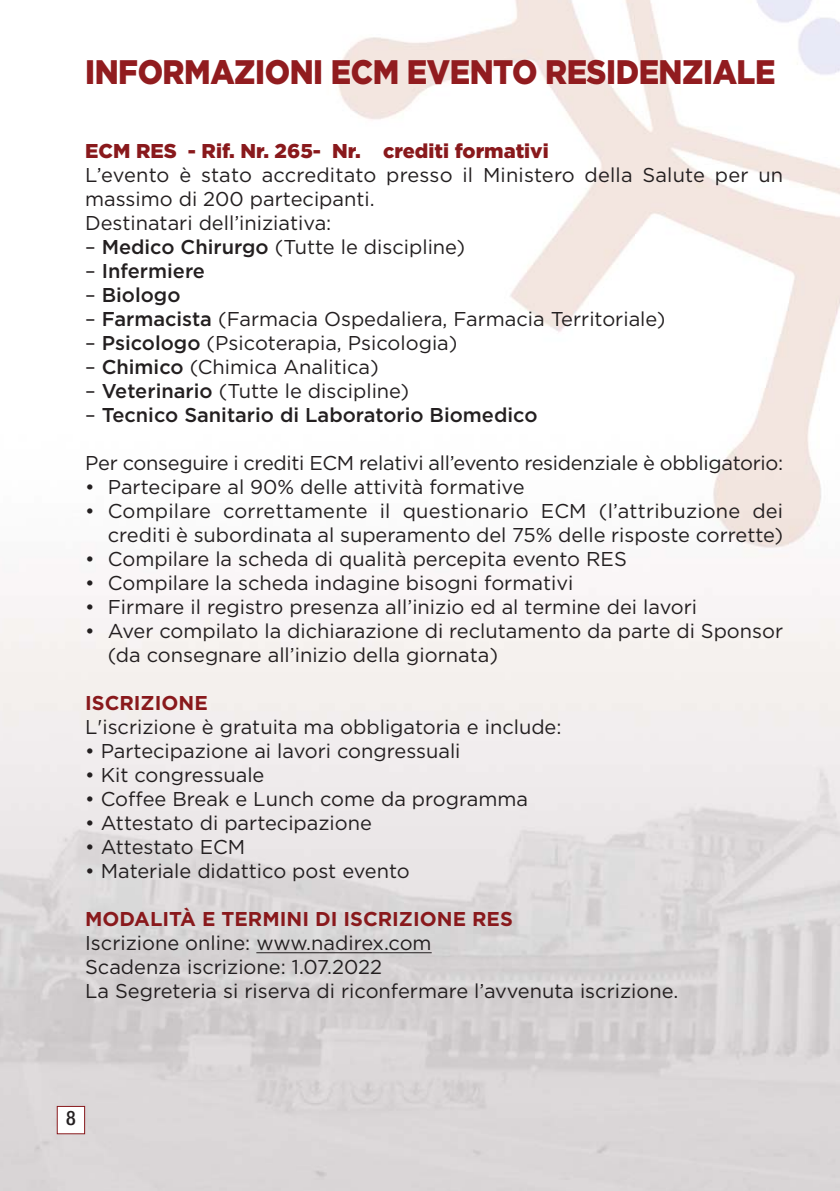
<style>
.page{position:relative;width:840px;height:1191px;background:#fff}
.page>*{position:absolute;margin:0;border:0;box-sizing:border-box;transform-origin:0 0}
.t1{font:900 34px "Gotham";letter-spacing:-.015em;color:#911c1f;scale:.9 1}
.t2{font:20px/24px "Gotham";color:#231f20}
.t3{font:500 20px "Gotham";color:#231f20}
.t4{font:700 20px "Gotham";color:#89191c}
.t5{font:900 20px "Gotham";color:#89191c}
.t6{font:500 condensed 20px "Helvetica Neue";color:#231f20}
.s1{font-weight:500}
.s2{font-weight:400}
</style>
<div class="page">
<div style="left:57px;top:1106px;width:28px;height:28px;border:1px solid #89191c"></div>
<hr style="left:256px;top:952px;width:175px;height:1px;background:#231f20">
<h1 class="t1" style="left:85px;top:59px;width:768px">INFORMAZIONI ECM EVENTO RESIDENZIALE</h1>
<p class="t5" style="left:85px;top:143px;width:465px">ECM RES - Rif. Nr. 265- Nr. crediti formativi</p>
<p class="t2" style="left:85px;top:164px;width:699px">L’evento è stato accreditato presso il Ministero della Salute per un massimo di 200 partecipanti.<br>Destinatari dell’iniziativa:</p>
<p class="t2" style="left:85px;top:236px;width:381px">– <span class="s1">Medico Chirurgo</span> (Tutte le discipline)</p>
<p class="t3" style="left:85px;top:263px;width:121px"><span class="s2">–</span> Infermiere</p>
<p class="t3" style="left:85px;top:287px;width:97px"><span class="s2">–</span> Biologo</p>
<p class="t2" style="left:85px;top:308px;width:581px">– <span class="s1">Farmacista</span> (Farmacia Ospedaliera, Farmacia Territoriale)</p>
<p class="t2" style="left:85px;top:332px;width:374px">– <span class="s1">Psicologo</span> (Psicoterapia, Psicologia)</p>
<p class="t2" style="left:85px;top:356px;width:295px">– <span class="s1">Chimico</span> (Chimica Analitica)</p>
<p class="t2" style="left:85px;top:380px;width:325px">– <span class="s1">Veterinario</span> (Tutte le discipline)</p>
<p class="t3" style="left:85px;top:407px;width:453px"><span class="s2">–</span> Tecnico Sanitario di Laboratorio Biomedico</p>
<p class="t2" style="left:85px;top:452px;width:699px">Per conseguire i crediti ECM relativi all’evento residenziale è obbligatorio:</p>
<p class="t2" style="left:85px;top:476px;width:441px">• Partecipare al 90% delle attività formative</p>
<p class="t2" style="left:85px;top:500px;width:699px;text-align:right">• Compilare correttamente il questionario ECM (l’attribuzione dei crediti è subordinata al superamento del 75% delle risposte corrette)</p>
<p class="t2" style="left:85px;top:548px;width:543px">• Compilare la scheda di qualità percepita evento RES</p>
<p class="t2" style="left:85px;top:572px;width:489px">• Compilare la scheda indagine bisogni formativi</p>
<p class="t2" style="left:85px;top:596px;width:613px">• Firmare il registro presenza all’inizio ed al termine dei lavori</p>
<p class="t2" style="left:108px;top:620px;width:676px;text-indent:-23px">• Aver compilato la dichiarazione di reclutamento da parte di Sponsor (da consegnare all’inizio della giornata)</p>
<p class="t4" style="left:85px;top:695px;width:124px">ISCRIZIONE</p>
<p class="t2" style="left:85px;top:716px;width:477px">L'iscrizione è gratuita ma obbligatoria e include:</p>
<p class="t2" style="left:85px;top:740px;width:376px">• Partecipazione ai lavori congressuali</p>
<p class="t2" style="left:85px;top:764px;width:181px">• Kit congressuale</p>
<p class="t2" style="left:85px;top:788px;width:444px">• Coffee Break e Lunch come da programma</p>
<p class="t2" style="left:85px;top:812px;width:288px">• Attestato di partecipazione</p>
<p class="t2" style="left:85px;top:836px;width:161px">• Attestato ECM</p>
<p class="t2" style="left:85px;top:860px;width:326px">• Materiale didattico post evento</p>
<p class="t4" style="left:85px;top:911px;width:429px">MODALITÀ E TERMINI DI ISCRIZIONE RES</p>
<p class="t2" style="left:85px;top:932px;width:594px">Iscrizione online: www.nadirex.com<br>Scadenza iscrizione: 1.07.2022<br>La Segreteria si riserva di riconfermare l’avvenuta iscrizione.</p>
<p class="t6" style="left:66px;top:1111px;width:11px">8</p>
</div>
